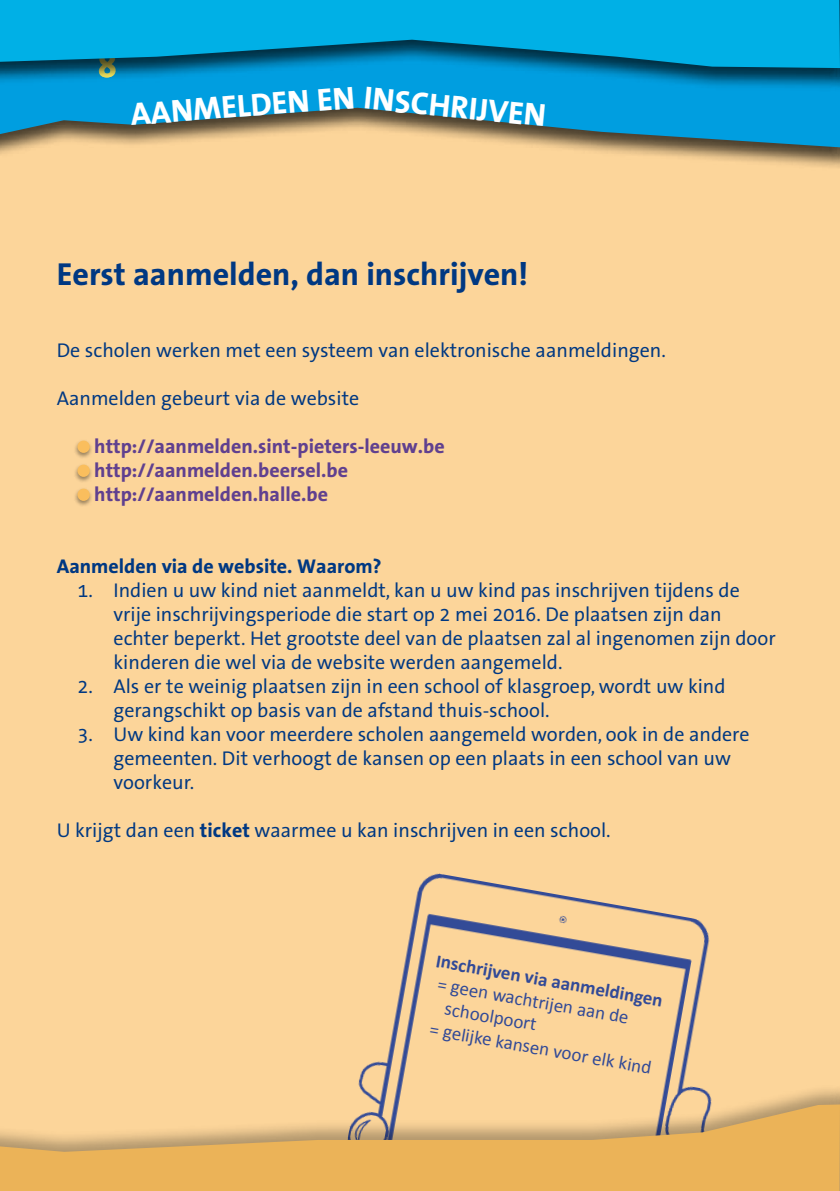
<style>
.page{position:relative;width:840px;height:1191px;background:#fff}
.page>*{position:absolute;margin:0;border:0;box-sizing:border-box;transform-origin:0 0}
.t1{font:700 36px "The Sans Office";color:#fff165}
.t2{font:700 32px "The Sans Office";color:#003882}
.t3{font:700 32px "The Sans Office";color:#fff}
.t4{font:20px/24px "The Sans Office";color:#003882}
.t5{font:700 20px/24px "The Sans Office";color:#60408f}
.t6{font:700 20px "The Sans Office";color:#003882}
.t7{font:19px "Calibri";color:#324a97}
.t8{font:700 19px "Calibri";color:#324a97}
.s1{font-weight:700}
</style>
<div class="page">
<div style="left:0;top:54px;width:839px;height:1137px;background:#fcd59a"></div>
<img style="left:358px;top:873px;width:352px;height:211px">
<svg style="left:839px;top:1104px;width:1px;height:87px"></svg>
<div style="left:0;top:1084px;width:839px;height:107px;background:#000;opacity:.3"></div>
<svg style="left:0;top:1104px;width:839px;height:87px;fill:#ebb358"></svg>
<svg style="left:0;top:92px;width:839px;height:76px"></svg>
<div style="left:827px;top:0;width:12px;height:115px;background:#009ee0"></div>
<svg style="left:839px;top:0;width:1px;height:204px"></svg>
<div style="left:0;top:0;width:839px;height:92px;background:#000;opacity:.7"></div>
<svg style="left:0;top:0;width:839px;height:68px;background:#009fd1"></svg>
<div style="left:73px;top:439px;width:20px;height:20px;background:#000;opacity:.4"></div>
<div style="left:77px;top:440px;width:13px;height:13px;background:#fabe5d;border-radius:50%"></div>
<div style="left:73px;top:463px;width:20px;height:20px;background:#000;opacity:.4"></div>
<div style="left:77px;top:464px;width:13px;height:13px;background:#fabe5d;border-radius:50%"></div>
<div style="left:73px;top:487px;width:20px;height:20px;background:#000;opacity:.4"></div>
<div style="left:77px;top:488px;width:13px;height:13px;background:#fabe5d;border-radius:50%"></div>
<svg style="left:524px;top:103px;width:20px;height:23px"></svg>
<h1 class="t1" style="left:97px;top:45px;width:21px">8</h1>
<h2 class="t3" style="left:129px;top:96px;width:226px;rotate:-4deg">Aanmel den en</h2>
<h2 class="t3" style="left:365px;top:80px;width:162px;rotate:6deg">inschr ijve</h2>
<h2 class="t2" style="left:57px;top:257px;width:473px">Eerst aanmelden, dan inschrijven!</h2>
<p class="t4" style="left:57px;top:339px;width:610px">De scholen werken met een systeem van elektronische aanmeldingen.</p>
<p class="t4" style="left:57px;top:387px;width:304px">Aanmelden gebeurt via de website</p>
<p class="t5" style="left:94px;top:435px;width:352px">http://aanmelden.sint-pieters-leeuw.be http://aanmelden.beersel.be http://aanmelden.halle.be</p>
<p class="t6" style="left:57px;top:555px;width:326px">Aanmelden via de website. Waarom?</p>
<p class="t4" style="left:113px;top:579px;width:663px;text-indent:-36px">1. Indien u uw kind niet aanmeldt, kan u uw kind pas inschrijven tijdens de vrije inschrijvingsperiode die start op 2 mei 2016. De plaatsen zijn dan echter beperkt. Het grootste deel van de plaatsen zal al ingenomen zijn door kinderen die wel via de website werden aangemeld.</p>
<p class="t4" style="left:113px;top:675px;width:613px;text-indent:-36px">2. Als er te weinig plaatsen zijn in een school of klasgroep, wordt uw kind gerangschikt op basis van de afstand thuis-school.</p>
<p class="t4" style="left:113px;top:723px;width:637px;text-indent:-36px">3. Uw kind kan voor meerdere scholen aangemeld worden, ook in de andere gemeenten. Dit verhoogt de kansen op een plaats in een school van uw voorkeur.</p>
<p class="t4" style="left:57px;top:819px;width:555px">U krijgt dan een <span class="s1">ticket</span> waarmee u kan inschrijven in een school.</p>
<p class="t8" style="left:438px;top:948px;width:231px;rotate:10deg">Inschrijven via aanmeldingen</p>
<p class="t7" style="left:439px;top:972px;width:195px;rotate:10deg">= geen wachtrijen aan de</p>
<p class="t7" style="left:447px;top:996px;width:94px;rotate:10deg">schoolpoort</p>
<p class="t7" style="left:431px;top:1017px;width:226px;rotate:10deg">= gelijke kansen voor elk kind</p>
</div>
